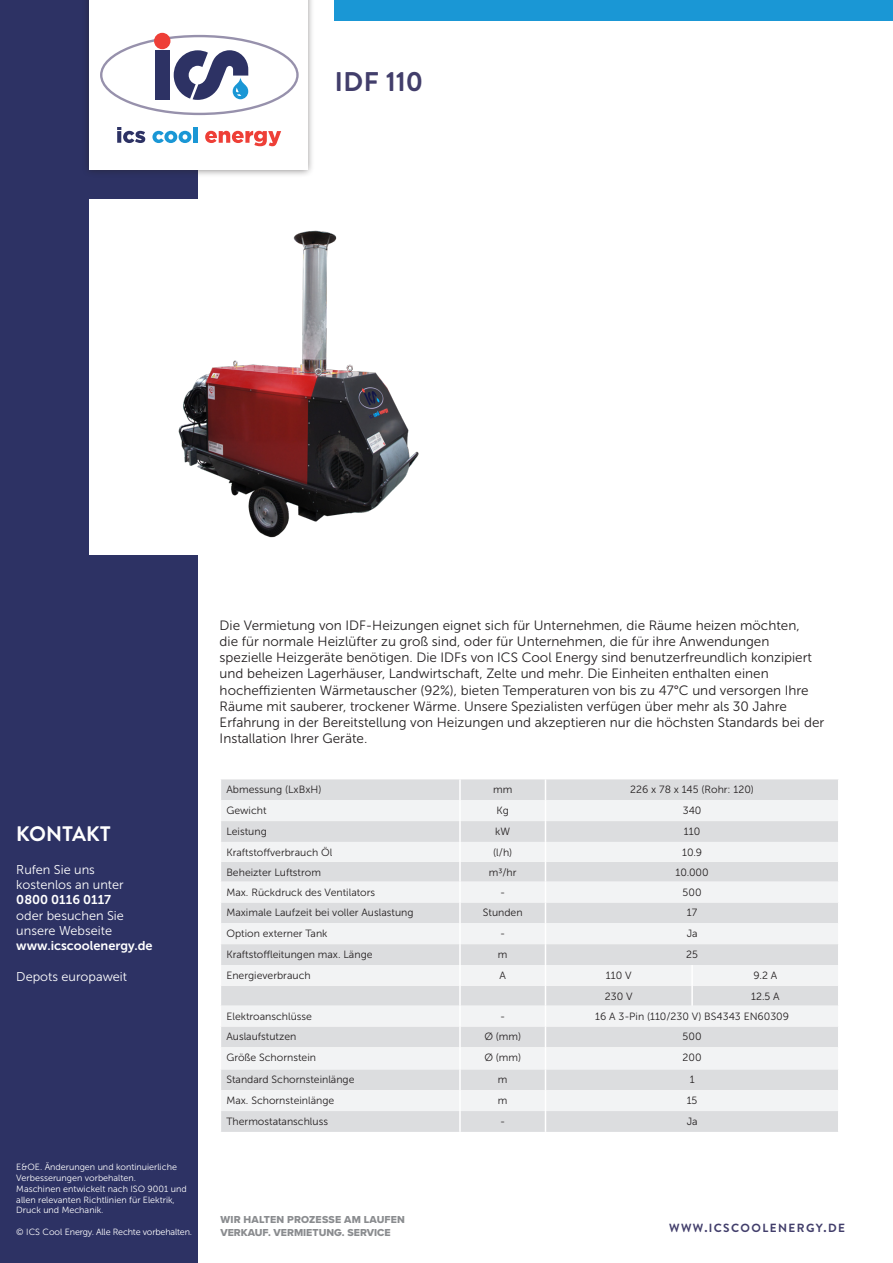
<style>
.page{position:relative;width:893px;height:1263px;background:#fff}
.page>*{position:absolute;margin:0;border:0;box-sizing:border-box;transform-origin:0 0}
.BRANDON_TABLE_TEXT{font:700 27px "Brandon Text";letter-spacing:.01em;color:#423e6b}
.t1{font:700 21px "Brandon Text";color:#fff}
.t2{font:13.5px/16.2px "Museo Sans 300";color:#231f20}
.t3{font:12.75px "Museo Sans 300";color:#fff}
.t4{font:12.75px "Museo Sans 700";color:#fff}
.t5{font:700 11.85px "Brandon Text";letter-spacing:.12em;color:#423e6b}
.t6{font:10.5px "Museo Sans 300";color:#231f20}
.t7{font:10.5px "Proxima Nova A Extrabld";color:#8a8c8f}
.t8{font:9px/10.8px "Museo Sans 300";color:#fff}
.t9{font:9px "Museo Sans 300";letter-spacing:-.02em;color:#fff}
</style>
<div class="page">
<div style="left:0;top:0;width:198px;height:1263px;background:#2d3264"></div>
<div style="left:81px;top:0;width:234px;height:178px;background:#231f20;opacity:.55"></div>
<div style="left:89px;top:0;width:218px;height:170px;background:#fff"></div>
<div style="left:154px;top:33px;width:16px;height:16px;background:#ee3f37;border-radius:50%"></div>
<svg style="left:100px;top:35px;width:199px;height:80px"></svg>
<svg style="left:117px;top:127px;width:28px;height:16px"></svg>
<svg style="left:152px;top:131px;width:39px;height:12px"></svg>
<hr style="left:193px;top:127px;width:4px;height:16px;background:#1a97d5">
<svg style="left:205px;top:131px;width:76px;height:15px"></svg>
<div style="left:335px;top:0;width:558px;height:21px;background:#1a97d5"></div>
<div style="left:89px;top:199px;width:419px;height:356px;background:#fff"></div>
<img style="left:178px;top:230px;width:241px;height:308px">
<div style="left:221px;top:779px;width:617px;height:353px;background:#dcdddf"></div>
<svg style="left:221px;top:800px;width:617px;height:311px;fill:#f2f3f4"></svg>
<hr style="left:459px;top:779px;width:2px;height:21px;background:#fff">
<hr style="left:459px;top:800px;width:2px;height:21px;background:#fff">
<hr style="left:459px;top:821px;width:2px;height:21px;background:#fff">
<hr style="left:459px;top:842px;width:2px;height:20px;background:#fff">
<hr style="left:459px;top:862px;width:2px;height:20px;background:#fff">
<hr style="left:459px;top:882px;width:2px;height:20px;background:#fff">
<hr style="left:459px;top:902px;width:2px;height:21px;background:#fff">
<hr style="left:459px;top:923px;width:2px;height:21px;background:#fff">
<hr style="left:459px;top:944px;width:2px;height:21px;background:#fff">
<hr style="left:459px;top:965px;width:2px;height:21px;background:#fff">
<hr style="left:691px;top:965px;width:2px;height:21px;background:#fff">
<hr style="left:459px;top:986px;width:2px;height:20px;background:#fff">
<hr style="left:691px;top:986px;width:2px;height:20px;background:#fff">
<hr style="left:459px;top:1006px;width:2px;height:20px;background:#fff">
<hr style="left:459px;top:1026px;width:2px;height:21px;background:#fff">
<hr style="left:459px;top:1047px;width:2px;height:22px;background:#fff">
<hr style="left:459px;top:1069px;width:2px;height:21px;background:#fff">
<hr style="left:459px;top:1090px;width:2px;height:21px;background:#fff">
<hr style="left:459px;top:1111px;width:2px;height:21px;background:#fff">
<svg style="left:545px;top:779px;width:1px;height:353px"></svg>
<p class="BRANDON_TABLE_TEXT" style="left:335px;top:63px;width:90px">IDF 110</p>
<p class="t1" style="left:16px;top:819px;width:96px">KONTAKT</p>
<p class="t3" style="left:16px;top:863px;width:80px">Rufen Sie uns</p>
<p class="t3" style="left:16px;top:878px;width:109px">kostenlos an unter</p>
<p class="t4" style="left:16px;top:893px;width:96px">0800 0116 0117</p>
<p class="t3" style="left:16px;top:908px;width:109px">oder besuchen Sie</p>
<p class="t3" style="left:16px;top:924px;width:97px">unsere Webseite</p>
<p class="t4" style="left:16px;top:939px;width:138px">www.icscoolenergy.de</p>
<p class="t3" style="left:16px;top:970px;width:112px">Depots europaweit</p>
<p class="t8" style="left:16px;top:1162px;width:172px">E&amp;OE. Änderungen und kontinuierliche Verbesserungen vorbehalten.<br>Maschinen entwickelt nach ISO 9001 und allen relevanten Richtlinien für Elektrik, Druck und Mechanik.</p>
<p class="t9" style="left:16px;top:1227px;width:177px">© ICS Cool Energy. Alle Rechte vorbehalten.</p>
<p class="t2" style="left:220px;top:617px;width:606px">Die Vermietung von IDF-Heizungen eignet sich für Unternehmen, die Räume heizen möchten,<br>die für normale Heizlüfter zu groß sind, oder für Unternehmen, die für ihre Anwendungen spezielle Heizgeräte benötigen. Die IDFs von ICS Cool Energy sind benutzerfreundlich konzipiert und beheizen Lagerhäuser, Landwirtschaft, Zelte und mehr. Die Einheiten enthalten einen hocheffizienten Wärmetauscher (92%), bieten Temperaturen von bis zu 47°C und versorgen Ihre Räume mit sauberer, trockener Wärme. Unsere Spezialisten verfügen über mehr als 30 Jahre Erfahrung in der Bereitstellung von Heizungen und akzeptieren nur die höchsten Standards bei der Installation Ihrer Geräte.</p>
<p class="t6" style="left:226px;top:784px;width:96px">Abmessung (LxBxH)</p>
<p class="t6" style="left:493px;top:784px;width:21px">mm</p>
<p class="t6" style="left:630px;top:784px;width:125px">226 x 78 x 145 (Rohr: 120)</p>
<p class="t6" style="left:226px;top:805px;width:42px">Gewicht</p>
<p class="t6" style="left:497px;top:805px;width:14px">Kg</p>
<p class="t6" style="left:683px;top:805px;width:20px">340</p>
<p class="t6" style="left:226px;top:826px;width:42px">Leistung</p>
<p class="t6" style="left:495px;top:826px;width:16px">kW</p>
<p class="t6" style="left:684px;top:826px;width:18px">110</p>
<p class="t6" style="left:226px;top:846px;width:107px">Kraftstoffverbrauch Öl</p>
<p class="t6" style="left:493px;top:846px;width:21px">(l/h)</p>
<p class="t6" style="left:682px;top:846px;width:21px">10.9</p>
<p class="t6" style="left:226px;top:866px;width:96px">Beheizter Luftstrom</p>
<p class="t6" style="left:489px;top:866px;width:29px">m3/hr</p>
<p class="t6" style="left:675px;top:866px;width:35px">10.000</p>
<p class="t6" style="left:226px;top:886px;width:150px">Max. Rückdruck des Ventilators</p>
<p class="t6" style="left:500px;top:886px;width:7px">-</p>
<p class="t6" style="left:683px;top:886px;width:20px">500</p>
<p class="t6" style="left:226px;top:907px;width:189px">Maximale Laufzeit bei voller Auslastung</p>
<p class="t6" style="left:483px;top:907px;width:41px">Stunden</p>
<p class="t6" style="left:687px;top:907px;width:12px">17</p>
<p class="t6" style="left:226px;top:928px;width:103px">Option externer Tank</p>
<p class="t6" style="left:500px;top:928px;width:7px">-</p>
<p class="t6" style="left:687px;top:928px;width:12px">Ja</p>
<p class="t6" style="left:226px;top:949px;width:148px">Kraftstoffleitungen max. Länge</p>
<p class="t6" style="left:498px;top:949px;width:11px">m</p>
<p class="t6" style="left:686px;top:949px;width:13px">25</p>
<p class="t6" style="left:226px;top:969px;width:86px">Energieverbrauch</p>
<p class="t6" style="left:499px;top:969px;width:8px">A</p>
<p class="t6" style="left:606px;top:969px;width:27px">110 V</p>
<p class="t6" style="left:754px;top:969px;width:25px">9.2 A</p>
<p class="t6" style="left:605px;top:990px;width:29px">230 V</p>
<p class="t6" style="left:751px;top:990px;width:30px">12.5 A</p>
<p class="t6" style="left:226px;top:1010px;width:87px">Elektroanschlüsse</p>
<p class="t6" style="left:500px;top:1010px;width:7px">-</p>
<p class="t6" style="left:595px;top:1010px;width:195px">16 A 3-Pin (110/230 V) BS4343 EN60309</p>
<p class="t6" style="left:226px;top:1031px;width:72px">Auslaufstutzen</p>
<p class="t6" style="left:484px;top:1031px;width:38px">Ø (mm)</p>
<p class="t6" style="left:683px;top:1031px;width:20px">500</p>
<p class="t6" style="left:226px;top:1052px;width:91px">Größe Schornstein</p>
<p class="t6" style="left:484px;top:1052px;width:38px">Ø (mm)</p>
<p class="t6" style="left:683px;top:1052px;width:21px">200</p>
<p class="t6" style="left:226px;top:1074px;width:130px">Standard Schornsteinlänge</p>
<p class="t6" style="left:498px;top:1074px;width:11px">m</p>
<p class="t6" style="left:690px;top:1074px;width:6px">1</p>
<p class="t6" style="left:226px;top:1095px;width:109px">Max. Schornsteinlänge</p>
<p class="t6" style="left:498px;top:1095px;width:11px">m</p>
<p class="t6" style="left:687px;top:1095px;width:12px">15</p>
<p class="t6" style="left:226px;top:1116px;width:103px">Thermostatanschluss</p>
<p class="t6" style="left:500px;top:1116px;width:7px">-</p>
<p class="t6" style="left:687px;top:1116px;width:12px">Ja</p>
<p class="t7" style="left:220px;top:1212px;width:186px">WIR HALTEN PROZESSE AM LAUFEN</p>
<p class="t7" style="left:220px;top:1225px;width:172px">VERKAUF. VERMIETUNG. SERVICE</p>
<p class="t5" style="left:669px;top:1220px;width:177px">WWW.ICSCOOLENERGY.DE</p>
</div>
